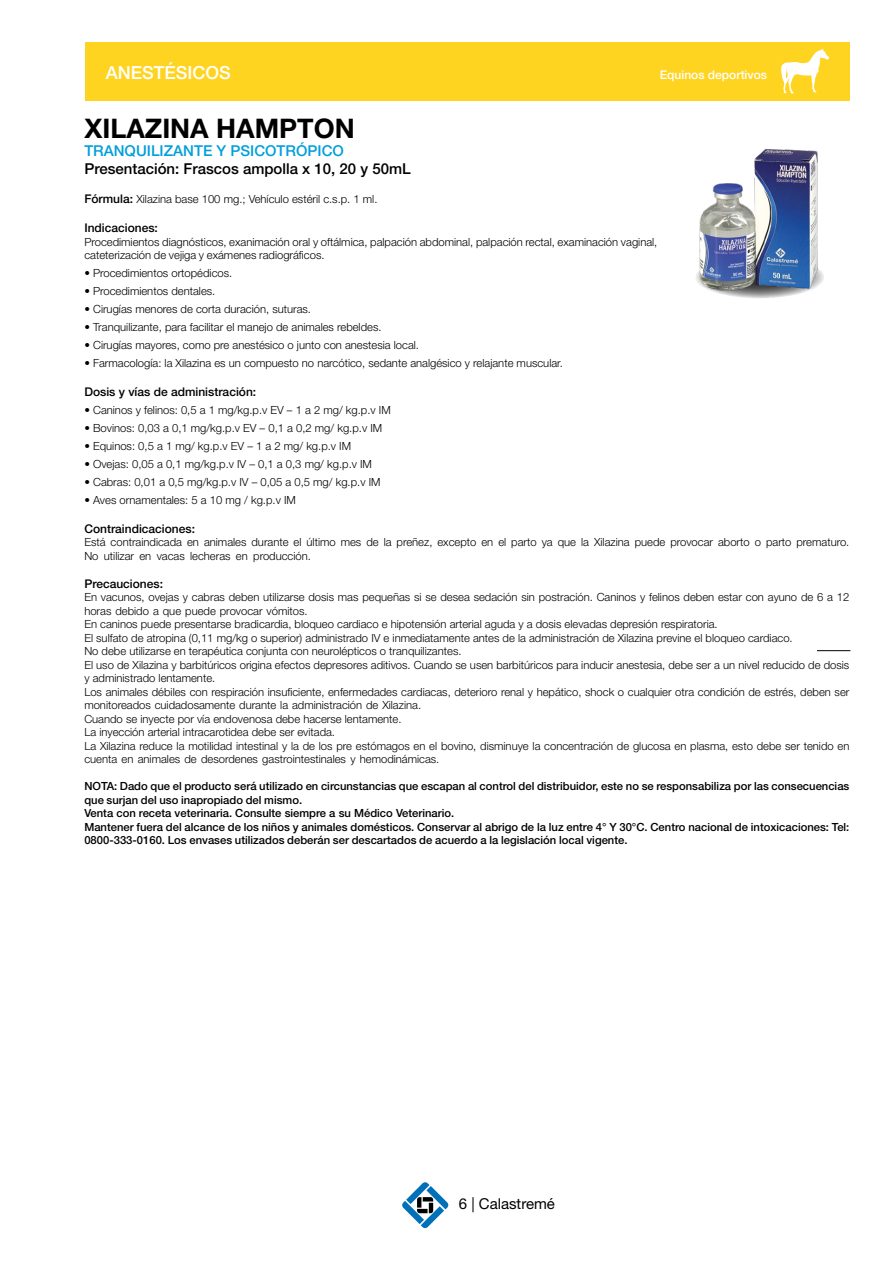
<style>
.page{position:relative;width:893px;height:1263px;background:#fff}
.page>*{position:absolute;margin:0;border:0;box-sizing:border-box;transform-origin:0 0}
.t1{font:700 27px "Helvetica Neue LT Std";color:#000}
.t2{font:500 18px "Helvetica Neue LT Std";color:#fff}
.t3{font:500 15px "Helvetica Neue LT Std";color:#000}
.t4{font:500 15px "Helvetica Neue LT Std";color:#009fdb}
.t5{font:15px "Helvetica Neue LT Std";color:#000}
.t6{font:500 12px "Helvetica Neue LT Std";color:#000}
.t7{font:500 12px "Helvetica Neue LT Std";color:#fff}
.t8{font:300 11.25px/13.5px "Helvetica Neue LT Std";color:#000}
.t9{font:500 11.25px/13.5px "Helvetica Neue LT Std";color:#000}
.s1{font-weight:500;font-size:12px}
.s2{font-weight:500}
</style>
<div class="page">
<svg style="left:402px;top:1182px;width:47px;height:46px"></svg>
<hr style="left:85px;top:650px;width:765px;height:1px;background:#000">
<div style="left:85px;top:43px;width:765px;height:58px;background:#ffd420"></div>
<svg style="left:781px;top:48px;width:48px;height:46px"></svg>
<div style="left:26px;top:641px;width:790px;height:18px;background:#fff"></div>
<img style="left:696px;top:149px;width:128px;height:149px">
<h2 class="t2" style="left:106px;top:62px;width:127px">ANESTÉSICOS</h2>
<p class="t7" style="left:660px;top:67px;width:109px">Equinos deportivos</p>
<h1 class="t1" style="left:84px;top:112px;width:272px">XILAZINA HAMPTON</h1>
<h3 class="t4" style="left:84px;top:142px;width:261px">TRANQUILIZANTE Y PSICOTRÓPICO</h3>
<h3 class="t3" style="left:84px;top:160px;width:328px">Presentación: Frascos ampolla x 10, 20 y 50mL</h3>
<p class="t8" style="left:84px;top:192px;width:295px"><span class="s1">Fórmula:</span> Xilazina base 100 mg.; Vehículo estéril c.s.p. 1 ml.</p>
<p class="t6" style="left:84px;top:221px;width:75px">Indicaciones:</p>
<p class="t8" style="left:84px;top:234px;width:575px">Procedimientos diagnósticos, exanimación oral y oftálmica, palpación abdominal, palpación rectal, examinación vaginal, cateterización de vejiga y exámenes radiográficos.</p>
<p class="t8" style="left:84px;top:266px;width:149px"><span class="s2">•</span> Procedimientos ortopédicos.</p>
<p class="t8" style="left:84px;top:284px;width:133px"><span class="s2">•</span> Procedimientos dentales.</p>
<p class="t8" style="left:84px;top:302px;width:228px"><span class="s2">•</span> Cirugías menores de corta duración, suturas.</p>
<p class="t8" style="left:84px;top:320px;width:299px"><span class="s2">•</span> Tranquilizante, para facilitar el manejo de animales rebeldes.</p>
<p class="t8" style="left:84px;top:338px;width:336px"><span class="s2">•</span> Cirugías mayores, como pre anestésico o junto con anestesia local.</p>
<p class="t8" style="left:84px;top:356px;width:480px"><span class="s2">•</span> Farmacología: la Xilazina es un compuesto no narcótico, sedante analgésico y relajante muscular.</p>
<p class="t6" style="left:84px;top:384px;width:173px">Dosis y vías de administración:</p>
<p class="t8" style="left:84px;top:403px;width:308px"><span class="s2">•</span> Caninos y felinos: 0,5 a 1 mg/kg.p.v EV – 1 a 2 mg/ kg.p.v IM</p>
<p class="t8" style="left:84px;top:421px;width:299px"><span class="s2">•</span> Bovinos: 0,03 a 0,1 mg/kg.p.v EV – 0,1 a 0,2 mg/ kg.p.v IM</p>
<p class="t8" style="left:84px;top:439px;width:268px"><span class="s2">•</span> Equinos: 0,5 a 1 mg/ kg.p.v EV – 1 a 2 mg/ kg.p.v IM</p>
<p class="t8" style="left:84px;top:457px;width:289px"><span class="s2">•</span> Ovejas: 0,05 a 0,1 mg/kg.p.v IV – 0,1 a 0,3 mg/ kg.p.v IM</p>
<p class="t8" style="left:84px;top:475px;width:298px"><span class="s2">•</span> Cabras: 0,01 a 0,5 mg/kg.p.v IV – 0,05 a 0,5 mg/ kg.p.v IM</p>
<p class="t8" style="left:84px;top:493px;width:213px"><span class="s2">•</span> Aves ornamentales: 5 a 10 mg / kg.p.v IM</p>
<p class="t6" style="left:84px;top:521px;width:112px">Contraindicaciones:</p>
<p class="t8" style="left:84px;top:535px;width:767px">Está contraindicada en animales durante el último mes de la preñez, excepto en el parto ya que la Xilazina puede provocar aborto o parto prematuro.<br>No utilizar en vacas lecheras en producción.</p>
<p class="t6" style="left:84px;top:576px;width:80px">Precauciones:</p>
<p class="t8" style="left:84px;top:590px;width:767px">En vacunos, ovejas y cabras deben utilizarse dosis mas pequeñas si se desea sedación sin postración. Caninos y felinos deben estar con ayuno de 6 a 12 horas debido a que puede provocar vómitos.<br>En caninos puede presentarse bradicardia, bloqueo cardiaco e hipotensión arterial aguda y a dosis elevadas depresión respiratoria.<br>El sulfato de atropina (0,11 mg/kg o superior) administrado IV e inmediatamente antes de la administración de Xilazina previne el bloqueo cardiaco.<br>No debe utilizarse en terapéutica conjunta con neurolépticos o tranquilizantes.<br>El uso de Xilazina y barbitúricos origina efectos depresores aditivos. Cuando se usen barbitúricos para inducir anestesia, debe ser a un nivel reducido de dosis y administrado lentamente.<br>Los animales débiles con respiración insuficiente, enfermedades cardiacas, deterioro renal y hepático, shock o cualquier otra condición de estrés, deben ser monitoreados cuidadosamente durante la administración de Xilazina.<br>Cuando se inyecte por vía endovenosa debe hacerse lentamente.<br>La inyección arterial intracarotidea debe ser evitada.<br>La Xilazina reduce la motilidad intestinal y la de los pre estómagos en el bovino, disminuye la concentración de glucosa en plasma, esto debe ser tenido en cuenta en animales de desordenes gastrointestinales y hemodinámicas.</p>
<p class="t9" style="left:84px;top:779px;width:767px">NOTA: Dado que el producto será utilizado en circunstancias que escapan al control del distribuidor, este no se responsabiliza por las consecuencias que surjan del uso inapropiado del mismo.<br>Venta con receta veterinaria. Consulte siempre a su Médico Veterinario.<br>Mantener fuera del alcance de los niños y animales domésticos. Conservar al abrigo de la luz entre 4° Y 30°C. Centro nacional de intoxicaciones: Tel:<br>0800-333-0160. Los envases utilizados deberán ser descartados de acuerdo a la legislación local vigente.</p>
<h3 class="t5" style="left:459px;top:1194px;width:98px">6 | Calastremé</h3>
</div>
